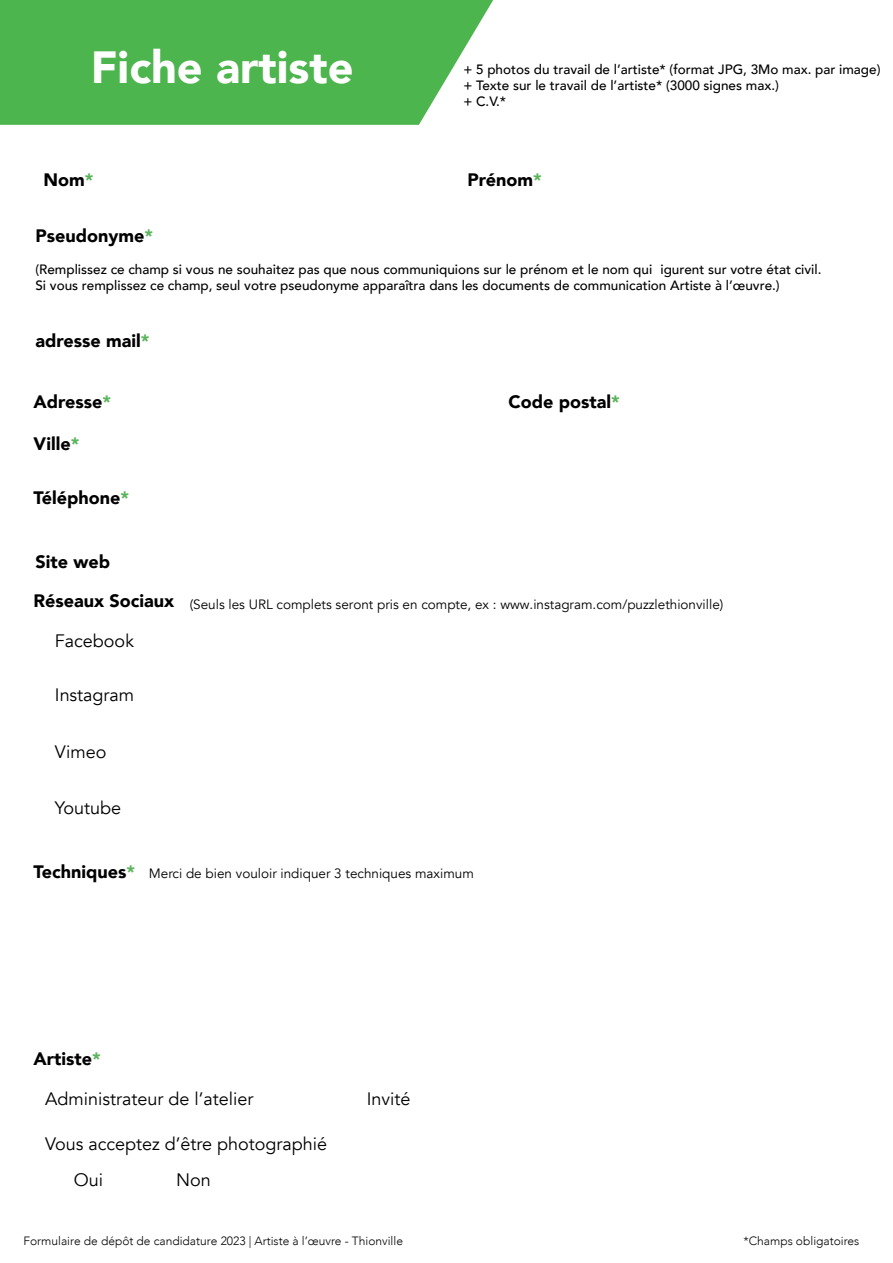
<style>
.page{position:relative;width:893px;height:1263px;background:#fff}
.page>*{position:absolute;margin:0;border:0;box-sizing:border-box;transform-origin:0 0}
.t1{font:900 45px "Avenir";color:#fff}
.t2{font:18px/39.5px "Avenir";color:#000}
.t3{font:900 18px "Avenir";color:#000}
.t4{font:500 13.5px/16.2px "Avenir";color:#000}
.t5{font:13.5px "Avenir";color:#000}
.t6{font:300 12px "Avenir";color:#000}
.s1{color:#5bb55d}
.s2{font-weight:900}
.s3{font-weight:900;color:#5bb55d}
</style>
<div class="page">
<svg style="left:0;top:0;width:493px;height:125px;background:#5aba5a"></svg>
<h1 class="t1" style="left:91px;top:29px;width:264px">Fiche artiste</h1>
<h2 class="t3" style="left:43px;top:164px;width:51px">Nom<span class="s1">*</span></h2>
<p class="t4" style="left:463px;top:60px;width:419px">+ 5 photos du travail de l’artiste* (format JPG, 3Mo max. par image) + Texte sur le travail de l’artiste* (3000 signes max.)<br>+ C.V.*</p>
<h2 class="t3" style="left:467px;top:164px;width:76px">Prénom<span class="s1">*</span></h2>
<h2 class="t3" style="left:35px;top:221px;width:119px">Pseudonyme<span class="s1">*</span></h2>
<p class="t4" style="left:35px;top:260px;width:787px">(Remplissez ce champ si vous ne souhaitez pas que nous communiquions sur le prénom et le nom qui igurent sur votre état civil.<br>Si vous remplissez ce champ, seul votre pseudonyme apparaîtra dans les documents de communication Artiste à l’œuvre.)</p>
<h2 class="t3" style="left:35px;top:326px;width:116px">adresse mail<span class="s1">*</span></h2>
<h2 class="t3" style="left:34px;top:386px;width:79px">Adresse<span class="s1">*</span></h2>
<h2 class="t3" style="left:509px;top:386px;width:113px">Code postal<span class="s1">*</span></h2>
<h2 class="t3" style="left:34px;top:428px;width:47px">Ville<span class="s1">*</span></h2>
<h2 class="t3" style="left:34px;top:482px;width:97px">Téléphone<span class="s1">*</span></h2>
<h2 class="t3" style="left:35px;top:546px;width:76px">Site web</h2>
<h2 class="t3" style="left:34px;top:585px;width:142px">Réseaux Sociaux</h2>
<h2 class="t2" style="left:55px;top:622px;width:81px">Facebook</h2>
<h2 class="t2" style="left:55px;top:675px;width:81px">Instagram</h2>
<h2 class="t2" style="left:55px;top:732px;width:53px">Vimeo</h2>
<p class="t5" style="left:190px;top:596px;width:535px">(Seuls les URL complets seront pris en compte, ex : www.instagram.com/puzzlethionville)</p>
<h2 class="t2" style="left:55px;top:789px;width:68px">Youtube</h2>
<h2 class="t3" style="left:34px;top:856px;width:103px">Techniques<span class="s1">*</span></h2>
<p class="t5" style="left:149px;top:865px;width:327px">Merci de bien vouloir indiquer 3 techniques maximum</p>
<h2 class="t2" style="left:45px;top:1040px;width:210px;text-indent:-12px"><span class="s2">Artiste</span><span class="s3">*<br></span>Administrateur de l’atelier</h2>
<h2 class="t2" style="left:45px;top:1125px;width:284px">Vous acceptez d’être photographié</h2>
<h2 class="t2" style="left:74px;top:1160px;width:31px">Oui</h2>
<h2 class="t2" style="left:176px;top:1160px;width:36px">Non</h2>
<h2 class="t2" style="left:367px;top:1079px;width:45px">Invité</h2>
<p class="t6" style="left:23px;top:1234px;width:381px">Formulaire de dépôt de candidature 2023 | Artiste à l’œuvre - Thionville</p>
<p class="t6" style="left:743px;top:1234px;width:117px">*Champs obligatoires</p>
</div>
